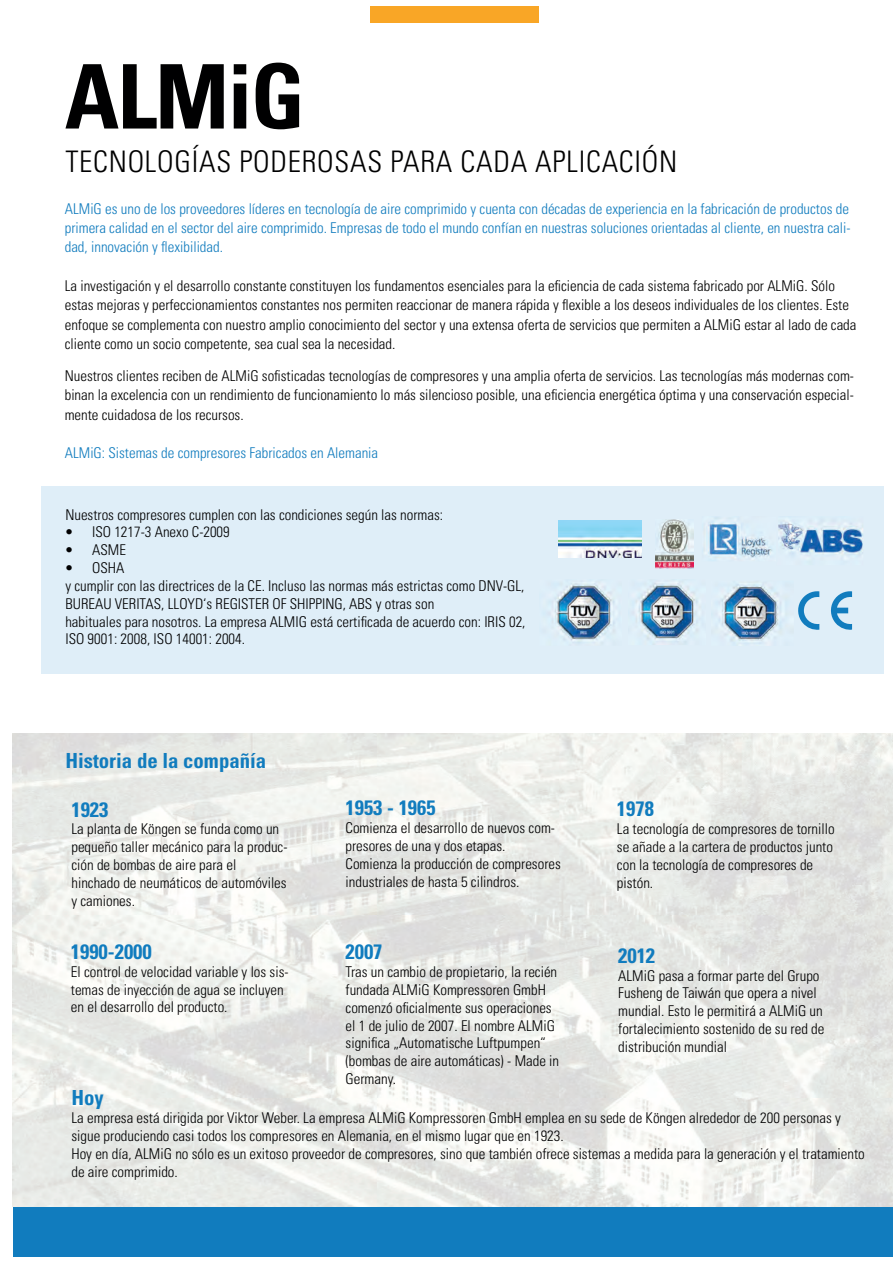
<style>
.page{position:relative;width:893px;height:1263px;background:#fff}
.page>*{position:absolute;margin:0;border:0;box-sizing:border-box;transform-origin:0 0}
.t1{font:700 condensed 89.1px "Univers LT Pro";letter-spacing:-.02em;color:#000001}
.t2{font:300 condensed 29.7px "Univers LT Pro";letter-spacing:.025em;color:#000001}
.t3{font:700 condensed 20.85px "Univers LT Pro";color:#117cbe}
.t4{font:300 condensed 14.85px/17.9px "Univers LT Pro";color:#000001}
.t5{font:300 condensed 14.85px/19.4px "Univers LT Pro";color:#117cbe;text-align:justify}
</style>
<div class="page">
<div style="left:371px;top:6px;width:168px;height:17px;background:#f9a626"></div>
<div style="left:13px;top:1207px;width:880px;height:50px;background:#117cbe"></div>
<div style="left:41px;top:486px;width:843px;height:188px;background:#dfeef8"></div>
<img style="left:552px;top:583px;width:65px;height:61px">
<img style="left:719px;top:583px;width:65px;height:63px">
<img style="left:636px;top:582px;width:64px;height:63px">
<svg style="left:830px;top:591px;width:22px;height:39px"></svg>
<svg style="left:798px;top:591px;width:21px;height:39px"></svg>
<img style="left:13px;top:734px;width:880px;height:473px">
<img style="left:558px;top:520px;width:83px;height:37px">
<img style="left:655px;top:519px;width:38px;height:49px">
<img style="left:705px;top:517px;width:68px;height:44px">
<img style="left:778px;top:522px;width:85px;height:37px">
<h1 class="t1" style="left:65px;top:59px;width:242px">ALMiG</h1>
<h2 class="t2" style="left:65px;top:149px;width:613px">TECNOLOGÍAS PODEROSAS PARA CADA APLICACIÓN</h2>
<p class="t5" style="left:65px;top:200px;width:787px">ALMiG es uno de los proveedores líderes en tecnología de aire comprimido y cuenta con décadas de experiencia en la fabricación de productos de primera calidad en el sector del aire comprimido. Empresas de todo el mundo confían en nuestras soluciones orientadas al cliente, en nuestra cali&shy;dad, innovación y flexibilidad.</p>
<p class="t4" style="left:65px;top:277px;width:793px;line-height:19.4px">La investigación y el desarrollo constante constituyen los fundamentos esenciales para la eficiencia de cada sistema fabricado por ALMiG. Sólo estas mejoras y perfeccionamientos constantes nos permiten reaccionar de manera rápida y flexible a los deseos individuales de los clientes. Este enfoque se complementa con nuestro amplio conocimiento del sector y una extensa oferta de servicios que permiten a ALMiG estar al lado de cada cliente como un socio competente, sea cual sea la necesidad.</p>
<p class="t4" style="left:65px;top:367px;width:791px;line-height:19.4px;text-align:justify">Nuestros clientes reciben de ALMiG sofisticadas tecnologías de compresores y una amplia oferta de servicios. Las tecnologías más modernas com&shy;binan la excelencia con un rendimiento de funcionamiento lo más silencioso posible, una eficiencia energética óptima y una conservación especial&shy;mente cuidadosa de los recursos.</p>
<p class="t5" style="left:65px;top:444px;width:315px">ALMiG: Sistemas de compresores Fabricados en Alemania</p>
<p class="t4" style="left:65px;top:506px;width:379px">Nuestros compresores cumplen con las condiciones según las normas:</p>
<p class="t4" style="left:65px;top:524px;width:166px">• ISO 1217-3 Anexo C-2009</p>
<p class="t4" style="left:65px;top:542px;width:62px">• ASME</p>
<p class="t4" style="left:65px;top:560px;width:462px">• OSHA<br>y cumplir con las directrices de la CE. Incluso las normas más estrictas como DNV-GL, BUREAU VERITAS, LLOYD‘s REGISTER OF SHIPPING, ABS y otras son<br>habituales para nosotros. La empresa ALMIG está certificada de acuerdo con: IRIS 02, ISO 9001: 2008, ISO 14001: 2004.</p>
<h3 class="t3" style="left:65px;top:752px;width:202px">Historia de la compañía</h3>
<h3 class="t3" style="left:71px;top:800px;width:38px">1923</h3>
<p class="t4" style="left:71px;top:821px;width:218px">La planta de Köngen se funda como un pequeño taller mecánico para la produc&shy;ción de bombas de aire para el hinchado de neumáticos de automóviles y camiones.</p>
<h3 class="t3" style="left:71px;top:943px;width:82px">1990-2000</h3>
<p class="t4" style="left:71px;top:963px;width:219px">El control de velocidad variable y los sis&shy;temas de inyección de agua se incluyen en el desarrollo del producto.</p>
<h3 class="t3" style="left:346px;top:799px;width:91px">1953 - 1965</h3>
<p class="t4" style="left:346px;top:820px;width:217px">Comienza el desarrollo de nuevos com&shy;presores de una y dos etapas.<br>Comienza la producción de compresores industriales de hasta 5 cilindros.</p>
<h3 class="t3" style="left:346px;top:943px;width:38px">2007</h3>
<p class="t4" style="left:346px;top:964px;width:215px">Tras un cambio de propietario, la recién fundada ALMiG Kompressoren GmbH comenzó oficialmente sus operaciones el 1 de julio de 2007. El nombre ALMiG significa „Automatische Luftpumpen“ (bombas de aire automáticas) - Made in Germany.</p>
<h3 class="t3" style="left:617px;top:800px;width:38px">1978</h3>
<p class="t4" style="left:617px;top:821px;width:219px">La tecnología de compresores de tornillo se añade a la cartera de productos junto con la tecnología de compresores de pistón.</p>
<h3 class="t3" style="left:618px;top:947px;width:38px">2012</h3>
<p class="t4" style="left:618px;top:967px;width:208px">ALMiG pasa a formar parte del Grupo Fusheng de Taiwán que opera a nivel mundial. Esto le permitirá a ALMiG un fortalecimiento sostenido de su red de distribución mundial</p>
<h3 class="t3" style="left:71px;top:1089px;width:34px">Hoy</h3>
<p class="t4" style="left:71px;top:1110px;width:795px">La empresa está dirigida por Viktor Weber. La empresa ALMiG Kompressoren GmbH emplea en su sede de Köngen alrededor de 200 personas y sigue produciendo casi todos los compresores en Alemania, en el mismo lugar que en 1923.<br>Hoy en día, ALMiG no sólo es un exitoso proveedor de compresores, sino que también ofrece sistemas a medida para la generación y el tratamiento de aire comprimido.</p>
</div>
